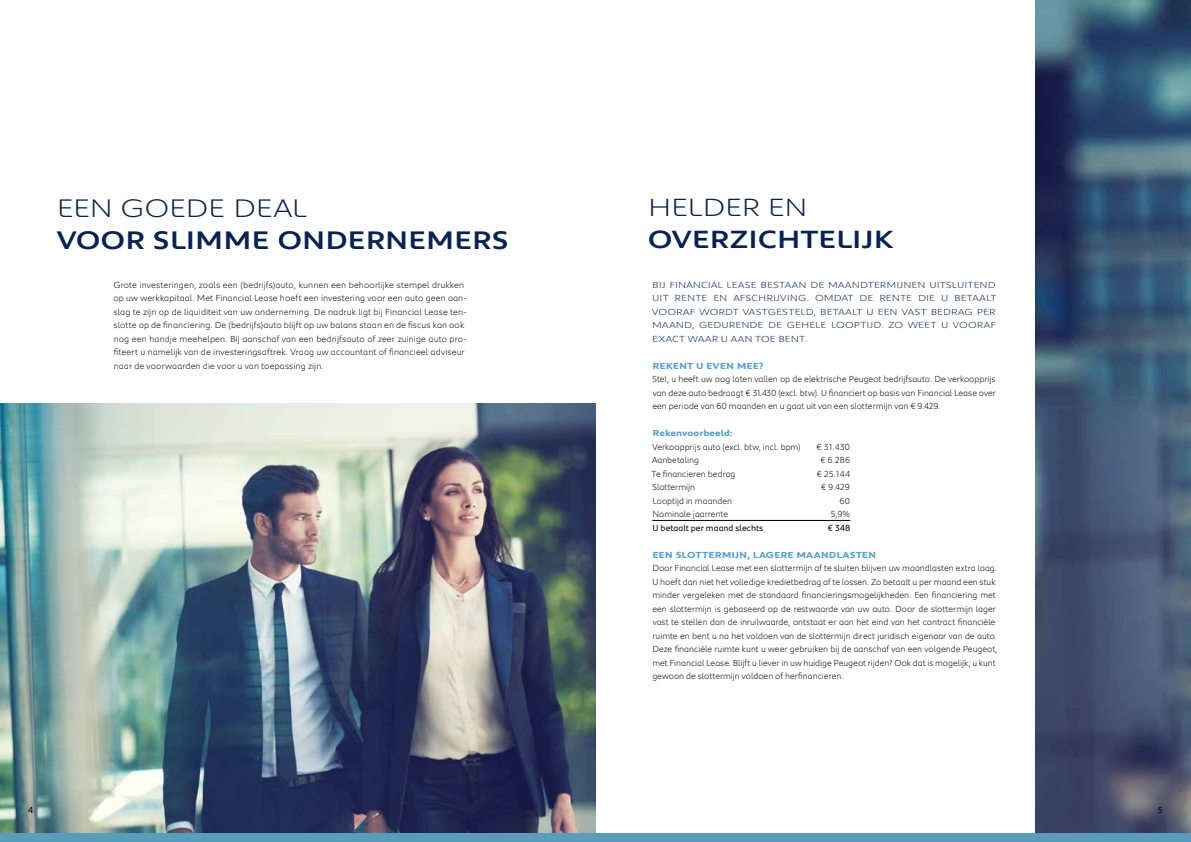
<style>
.page{position:relative;width:1191px;height:842px;background:#fff}
.page>*{position:absolute;margin:0;border:0;box-sizing:border-box;transform-origin:0 0}
.t1{font:500 26px "Peugeot Expanded";letter-spacing:-.02em;color:#052453}
.t2{font:300 26px "Peugeot Expanded";letter-spacing:-.015em;color:#052453}
.t3{font:500 25.5px "Peugeot Expanded";letter-spacing:-.015em;color:#052453}
.t4{font:300 25.5px "Peugeot Expanded";letter-spacing:-.03em;color:#052453}
.t5{font:300 9px/13.5px "Peugeot";color:#000}
.t6{font:300 9px/13.5px "Peugeot Expanded";letter-spacing:.01em;color:#052453;text-align:justify}
.t7{font:700 9px "Peugeot Expanded";letter-spacing:-.005em;color:#53a2d5}
.t8{font:9px "Peugeot";color:#000}
</style>
<div class="page">
<img style="left:0;top:404px;width:595px;height:429px">
<img style="left:1035px;top:0;width:156px;height:833px">
<div style="left:0;top:833px;width:1191px;height:9px;background:#589eba"></div>
<hr style="left:652px;top:520px;width:198px;height:1px;background:#000">
<h1 class="t2" style="left:57px;top:190px;width:252px">EEN GOEDE DEAL</h1>
<h1 class="t1" style="left:57px;top:222px;width:453px">VOOR SLIMME ONDERNEMERS</h1>
<p class="t5" style="left:113px;top:277px;width:355px">Grote investeringen, zoals een (bedrijfs)auto, kunnen een behoorlijke stempel drukken op uw werkkapitaal. Met Financial Lease hoeft een investering voor een auto geen aan&shy;slag te zijn op de liquiditeit van uw onderneming. De nadruk ligt bij Financial Lease ten&shy;slotte op de financiering. De (bedrijfs)auto blijft op uw balans staan en de fiscus kan ook nog een handje meehelpen. Bij aanschaf van een bedrijfsauto of zeer zuinige auto pro&shy;fiteert u namelijk van de investeringsaftrek. Vraag uw accountant of financieel adviseur naar de voorwaarden die voor u van toepassing zijn.</p>
<h2 class="t4" style="left:648px;top:190px;width:161px">HELDER EN</h2>
<h2 class="t3" style="left:648px;top:221px;width:247px">OVERZICHTELIJK</h2>
<p class="t6" style="left:652px;top:277px;width:346px">BIJ FINANCIAL LEASE BESTAAN DE MAANDTERMIJNEN UITSLUITEND UIT RENTE EN AFSCHRIJVING. OMDAT DE RENTE DIE U BETAALT VOORAF WORDT VASTGESTELD, BETAALT U EEN VAST BEDRAG PER MAAND, GEDURENDE DE GEHELE LOOPTIJD. ZO WEET U VOORAF EXACT WAAR U AAN TOE BENT.</p>
<p class="t7" style="left:652px;top:360px;width:113px">REKENT U EVEN MEE?</p>
<p class="t5" style="left:652px;top:372px;width:345px;text-align:justify">Stel, u heeft uw oog laten vallen op de elektrische Peugeot bedrijfsauto. De verkoopprijs van deze auto bedraagt € 31.430 (excl. btw). U financiert op basis van Financial Lease over een periode van 60 maanden en u gaat uit van een slottermijn van € 9.429.</p>
<p class="t7" style="left:652px;top:427px;width:82px">Rekenvoorbeeld:</p>
<p class="t5" style="left:652px;top:439px;width:150px">Verkoopprijs auto (excl. btw, incl. bpm)</p>
<p class="t5" style="left:816px;top:439px;width:35px">€ 31.430</p>
<p class="t5" style="left:652px;top:453px;width:48px">Aanbetaling</p>
<p class="t5" style="left:820px;top:453px;width:31px">€ 6.286</p>
<p class="t5" style="left:651px;top:466px;width:85px">Te financieren bedrag</p>
<p class="t5" style="left:816px;top:466px;width:35px">€ 25.144</p>
<p class="t5" style="left:652px;top:480px;width:44px">Slottermijn</p>
<p class="t5" style="left:821px;top:480px;width:30px">€ 9.429</p>
<p class="t5" style="left:652px;top:493px;width:81px">Looptijd in maanden</p>
<p class="t5" style="left:839px;top:493px;width:12px">60</p>
<p class="t5" style="left:652px;top:507px;width:77px">Nominale jaarrente</p>
<p class="t5" style="left:830px;top:507px;width:21px">5,9%</p>
<p class="t8" style="left:652px;top:521px;width:112px">U betaalt per maand slechts</p>
<p class="t8" style="left:827px;top:521px;width:24px">€ 348</p>
<p class="t7" style="left:652px;top:549px;width:225px">EEN SLOTTERMIJN, LAGERE MAANDLASTEN</p>
<p class="t5" style="left:652px;top:561px;width:346px">Door Financial Lease met een slottermijn af te sluiten blijven uw maandlasten extra laag.<br>U hoeft dan niet het volledige kredietbedrag af te lossen. Zo betaalt u per maand een stuk minder vergeleken met de standaard financieringsmogelijkheden. Een financiering met een slottermijn is gebaseerd op de restwaarde van uw auto. Door de slottermijn lager vast te stellen dan de inruilwaarde, ontstaat er aan het eind van het contract financiële ruimte en bent u na het voldoen van de slottermijn direct juridisch eigenaar van de auto.<br>Deze financiële ruimte kunt u weer gebruiken bij de aanschaf van een volgende Peugeot, met Financial Lease. Blijft u liever in uw huidige Peugeot rijden? Ook dat is mogelijk; u kunt gewoon de slottermijn voldoen of herfinancieren.</p>
<p class="t8" style="left:28px;top:804px;width:6px">4</p>
<p class="t8" style="left:1157px;top:804px;width:6px">5</p>
</div>
